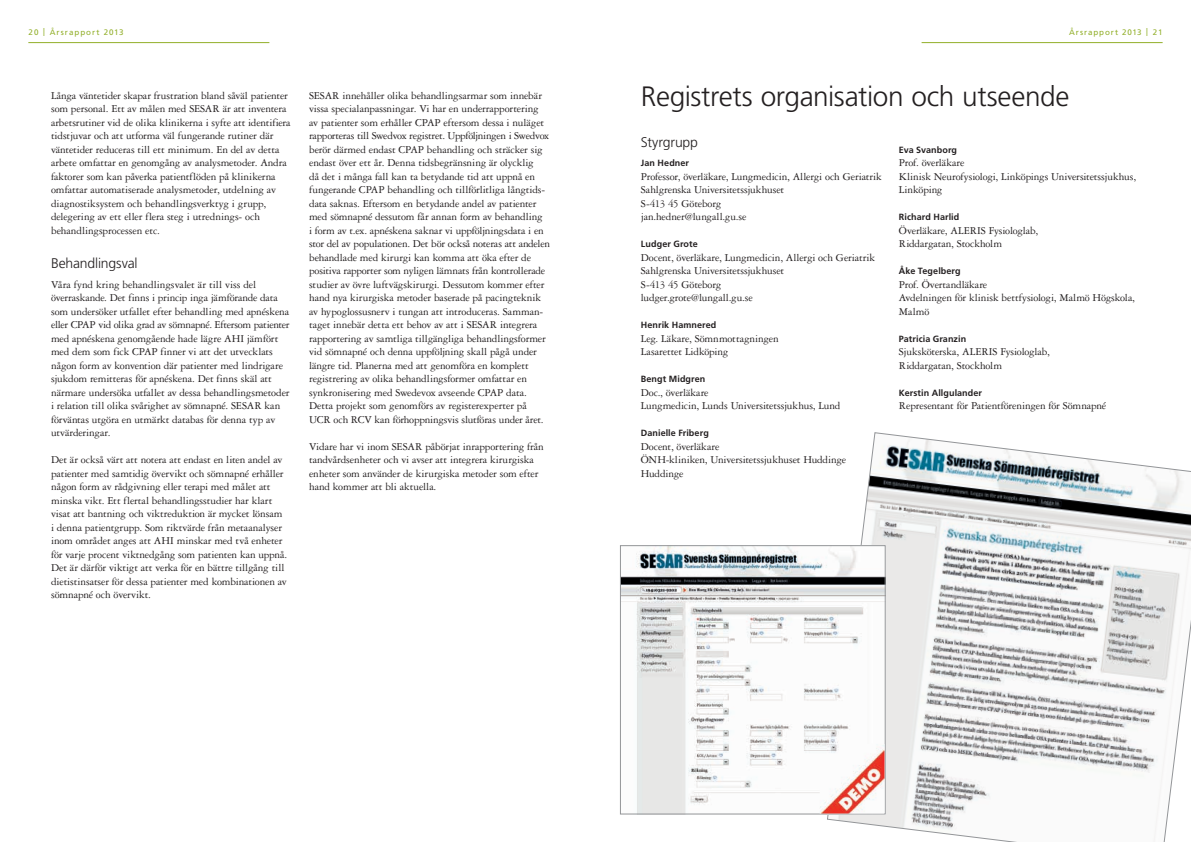
<style>
.page{position:relative;width:1191px;height:842px;background:#fff}
.page>*{position:absolute;margin:0;border:0;box-sizing:border-box;transform-origin:0 0}
.t1{font:300 28px "Frutiger LT Std";letter-spacing:-.015em;color:#231f20}
.t2{font:300 14px "Frutiger LT Std";letter-spacing:-.01em;color:#231f20}
.t3{font:11.2px/13.5px "Garamond 3 LT Std";letter-spacing:-.01em;color:#231f20}
.t4{font:700 9px "Frutiger LT Std";letter-spacing:.01em;color:#231f20}
.t5{font:8px "Frutiger LT Std";letter-spacing:.12em;color:#92af2a}
</style>
<div class="page">
<hr style="left:28px;top:42px;width:241px;height:1px;background:#92af2a">
<hr style="left:921px;top:42px;width:241px;height:1px;background:#92af2a">
<svg style="left:827px;top:432px;width:364px;height:410px"></svg>
<img style="left:622px;top:547px;width:261px;height:265px">
<div style="left:620px;top:545px;width:265px;height:269px;border:1px solid #939598"></div>
<img style="left:819px;top:744px;width:65px;height:69px">
<p class="t5" style="left:28px;top:28px;width:97px">20 | Årsrapport 2013</p>
<p class="t5" style="left:1069px;top:28px;width:95px">Årsrapport 2013 | 21</p>
<p class="t3" style="left:51px;top:88px;width:241px">Långa väntetider skapar frustration bland såväl patienter som personal. Ett av målen med SESAR är att inventera arbetsrutiner vid de olika klinikerna i syfte att identifiera tidstjuvar och att utforma väl fungerande rutiner där väntetider reduceras till ett minimum. En del av detta arbete omfattar en genomgång av analysmetoder. Andra faktorer som kan påverka patientflöden på klinikerna omfattar automatiserade analysmetoder, utdelning av diagnostiksystem och behandlingsverktyg i grupp, delegering av ett eller flera steg i utrednings- och behandlingsprocessen etc.</p>
<p class="t2" style="left:51px;top:255px;width:88px">Behandlingsval</p>
<p class="t3" style="left:51px;top:277px;width:240px">Våra fynd kring behandlingsvalet är till viss del överraskande. Det finns i princip inga jämförande data som undersöker utfallet efter behandling med apnéskena eller CPAP vid olika grad av sömnapné. Eftersom patienter med apnéskena genomgående hade lägre AHI jämfört med dem som fick CPAP finner vi att det utvecklats någon form av konvention där patienter med lindrigare sjukdom remitteras för apnéskena. Det finns skäl att närmare undersöka utfallet av dessa behandlingsmetoder i relation till olika svårighet av sömnapné. SESAR kan förväntas utgöra en utmärkt databas för denna typ av utvärderingar.</p>
<p class="t3" style="left:51px;top:453px;width:238px">Det är också värt att notera att endast en liten andel av patienter med samtidig övervikt och sömnapné erhåller någon form av rådgivning eller terapi med målet att minska vikt. Ett flertal behandlingsstudier har klart visat att bantning och viktreduktion är mycket lönsam i denna patientgrupp. Som riktvärde från metaanalyser inom området anges att AHI minskar med två enheter för varje procent viktnedgång som patienten kan uppnå.<br>Det är därför viktigt att verka för en bättre tillgång till dietistinsatser för dessa patienter med kombinationen av sömnapné och övervikt.</p>
<p class="t3" style="left:309px;top:88px;width:242px">SESAR innehåller olika behandlingsarmar som innebär vissa specialanpassningar. Vi har en underrapportering av patienter som erhåller CPAP eftersom dessa i nuläget rapporteras till Swedvox registret. Uppföljningen i Swedvox berör därmed endast CPAP behandling och sträcker sig endast över ett år. Denna tidsbegränsning är olycklig<br>då det i många fall kan ta betydande tid att uppnå en fungerande CPAP behandling och tillförlitliga långtids&shy;data saknas. Eftersom en betydande andel av patienter med sömnapné dessutom får annan form av behandling<br>i form av t.ex. apnéskena saknar vi uppföljningsdata i en stor del av populationen. Det bör också noteras att andelen behandlade med kirurgi kan komma att öka efter de positiva rapporter som nyligen lämnats från kontrollerade studier av övre luftvägskirurgi. Dessutom kommer efter hand nya kirurgiska metoder baserade på pacingteknik av hypoglossusnerv i tungan att introduceras. Samman&shy;taget innebär detta ett behov av att i SESAR integrera rapportering av samtliga tillgängliga behandlingsformer vid sömnapné och denna uppföljning skall pågå under längre tid. Planerna med att genomföra en komplett registrering av olika behandlingsformer omfattar en synkronisering med Swedevox avseende CPAP data.<br>Detta projekt som genomförs av registerexperter på UCR och RCV kan förhoppningsvis slutföras under året.</p>
<p class="t3" style="left:309px;top:439px;width:236px">Vidare har vi inom SESAR påbörjat inrapportering från tandvårdsenheter och vi avser att integrera kirurgiska enheter som använder de kirurgiska metoder som efter hand kommer att bli aktuella.</p>
<h1 class="t1" style="left:641px;top:81px;width:430px">Registrets organisation och utseende</h1>
<p class="t2" style="left:641px;top:134px;width:59px">Styrgrupp</p>
<p class="t4" style="left:641px;top:158px;width:50px">Jan Hedner</p>
<p class="t3" style="left:641px;top:169px;width:242px">Professor, överläkare, Lungmedicin, Allergi och Geriatrik Sahlgrenska Universitetssjukhuset<br>S-413 45 Göteborg<br>jan.hedner@lungall.gu.se</p>
<p class="t4" style="left:641px;top:239px;width:58px">Ludger Grote</p>
<p class="t3" style="left:641px;top:250px;width:236px">Docent, överläkare, Lungmedicin, Allergi och Geriatrik Sahlgrenska Universitetssjukhuset<br>S-413 45 Göteborg<br>ludger.grote@lungall.gu.se</p>
<p class="t4" style="left:641px;top:320px;width:77px">Henrik Hamnered</p>
<p class="t3" style="left:641px;top:331px;width:139px">Leg. Läkare, Sömnmottagningen<br>Lasarettet Lidköping</p>
<p class="t4" style="left:641px;top:374px;width:66px">Bengt Midgren</p>
<p class="t3" style="left:641px;top:385px;width:201px">Doc., överläkare<br>Lungmedicin, Lunds Universitetssjukhus, Lund</p>
<p class="t4" style="left:641px;top:428px;width:69px">Danielle Friberg</p>
<p class="t3" style="left:641px;top:439px;width:207px">Docent, överläkare<br>ÖNH-kliniken, Universitetssjukhuset Huddinge<br>Huddinge</p>
<p class="t4" style="left:899px;top:144px;width:60px">Eva Svanborg</p>
<p class="t3" style="left:899px;top:156px;width:239px">Prof. överläkare<br>Klinisk Neurofysiologi, Linköpings Universitetssjukhus,<br>Linköping</p>
<p class="t4" style="left:899px;top:212px;width:62px">Richard Harlid</p>
<p class="t3" style="left:899px;top:223px;width:141px">Överläkare, ALERIS Fysiologlab,<br>Riddargatan, Stockholm</p>
<p class="t4" style="left:899px;top:266px;width:63px">Åke Tegelberg</p>
<p class="t3" style="left:899px;top:277px;width:238px">Prof. Övertandläkare<br>Avdelningen för klinisk bettfysiologi, Malmö Högskola,<br>Malmö</p>
<p class="t4" style="left:899px;top:333px;width:69px">Patricia Granzin</p>
<p class="t3" style="left:899px;top:345px;width:152px">Sjuksköterska, ALERIS Fysiologlab,<br>Riddargatan, Stockholm</p>
<p class="t4" style="left:899px;top:387px;width:85px">Kerstin Allgulander</p>
<p class="t3" style="left:899px;top:399px;width:209px">Representant för Patientföreningen för Sömnapné</p>
</div>
